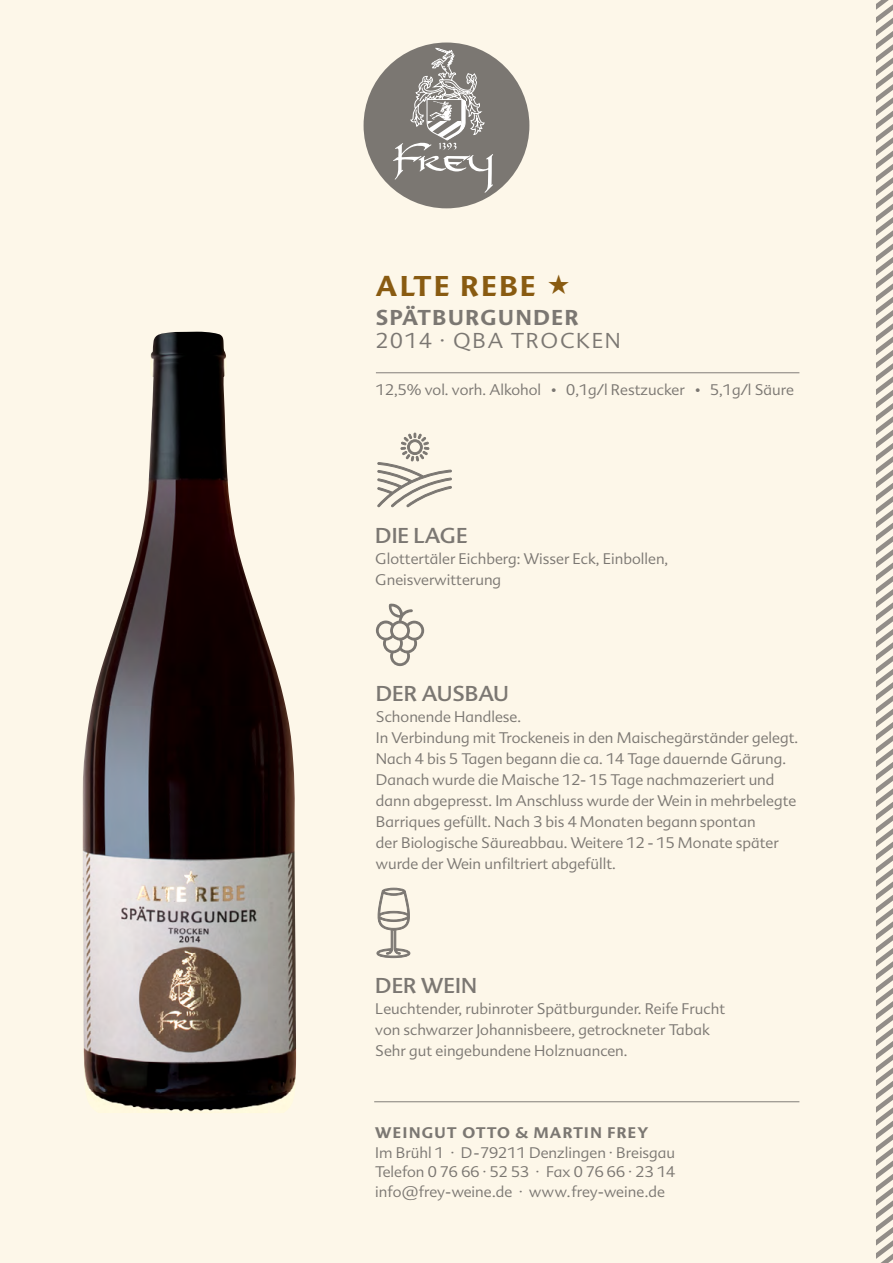
<style>
.page{position:relative;width:893px;height:1263px;background:#fdf7e9}
.page>*{position:absolute;margin:0;border:0;box-sizing:border-box;transform-origin:0 0}
.t1{font:700 27.9px "Advert Offc";letter-spacing:.09em;color:#895b11}
.t2{font:21px "Advert Offc";color:#7b7772}
.t3{font:300 21px "Advert Offc";letter-spacing:.08em;color:#7b7772}
.t4{font:700 21px "Advert Offc";letter-spacing:.08em;color:#7b7772}
.t5{font:300 15px/21px "Advert Offc";color:#7b7772}
.t6{font:700 15px "Advert Offc";letter-spacing:.08em;color:#7b7772}
</style>
<div class="page">
<svg style="left:876px;top:0;width:17px;height:1263px"></svg>
<img style="left:82px;top:332px;width:214px;height:781px">
<hr style="left:376px;top:372px;width:423px;height:1px;background:#827e79">
<hr style="left:374px;top:1101px;width:425px;height:1px;background:#827e79">
<svg style="left:376px;top:603px;width:48px;height:63px"></svg>
<svg style="left:377px;top:888px;width:33px;height:70px"></svg>
<svg style="left:377px;top:433px;width:75px;height:74px"></svg>
<div style="left:364px;top:43px;width:165px;height:165px;background:#7b7772;border-radius:50%"></div>
<svg style="left:393px;top:48px;width:100px;height:145px"></svg>
<h1 class="t1" style="left:376px;top:268px;width:196px">ALTE REBE ★</h1>
<h2 class="t4" style="left:376px;top:305px;width:204px">SPÄTBURGUNDER</h2>
<h2 class="t3" style="left:376px;top:328px;width:247px">2014 · QBA TROCKEN</h2>
<p class="t5" style="left:376px;top:379px;width:420px">12,5% vol. vorh. Alkohol • 0,1g/l Restzucker • 5,1g/l Säure</p>
<h2 class="t2" style="left:375px;top:522px;width:94px">DIE LAGE</h2>
<p class="t5" style="left:375px;top:548px;width:295px">Glottertäler Eichberg: Wisser Eck, Einbollen,<br>Gneisverwitterung</p>
<h2 class="t2" style="left:376px;top:680px;width:135px">DER AUSBAU</h2>
<p class="t5" style="left:376px;top:706px;width:424px">Schonende Handlese.<br>In Verbindung mit Trockeneis in den Maischegärständer gelegt.<br>Nach 4 bis 5 Tagen begann die ca. 14 Tage dauernde Gärung.<br>Danach wurde die Maische 12- 15 Tage nachmazeriert und dann abgepresst. Im Anschluss wurde der Wein in mehrbelegte Barriques gefüllt. Nach 3 bis 4 Monaten begann spontan<br>der Biologische Säureabbau. Weitere 12 - 15 Monate später wurde der Wein unfiltriert abgefüllt.</p>
<h2 class="t2" style="left:375px;top:972px;width:103px">DER WEIN</h2>
<p class="t5" style="left:375px;top:998px;width:351px">Leuchtender, rubinroter Spätburgunder. Reife Frucht von schwarzer Johannisbeere, getrockneter Tabak<br>Sehr gut eingebundene Holznuancen.</p>
<p class="t6" style="left:375px;top:1123px;width:275px">WEINGUT OTTO &amp; MARTIN FREY</p>
<p class="t5" style="left:375px;top:1143px;width:301px;line-height:19.5px;text-align:justify">Im Brühl 1 · D-79211 Denzlingen · Breisgau Telefon 0 76 66 · 52 53 · Fax 0 76 66 · 23 14 info@frey-weine.de · www.frey-weine.de</p>
</div>
